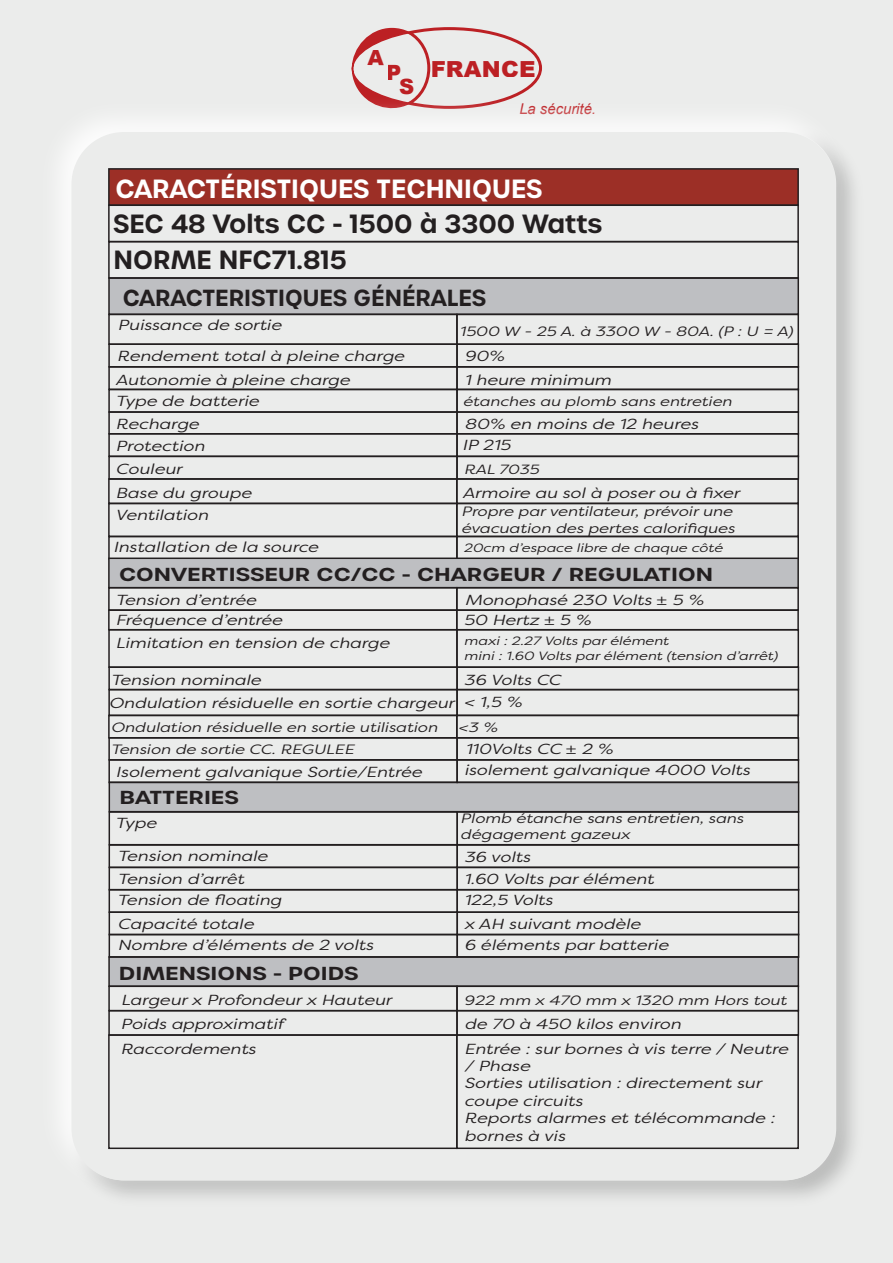
<style>
.page{position:relative;width:893px;height:1263px;background:#ebeceb}
.page>*{position:absolute;margin:0;border:0;box-sizing:border-box;transform-origin:0 0}
.t1{font:600 25.5px "Urbane";color:#231f20}
.t2{font:600 25.5px "Urbane";color:#fff}
.t3{font:600 22.5px "Urbane";color:#231f20}
.t4{font:900 22.2px "Arial";letter-spacing:.01em;color:#bc2024}
.t5{font:900 21px "Arial";color:#bc2024}
.t6{font:600 18.15px "Urbane";color:#231f20;scale:1.24 1}
.t7{font:italic 14.85px "Arial";color:#bc2024}
.t8{font:italic 14.55px/17.4px "Filson Pro";color:#231f20;scale:1.24 1}
.t9{font:italic 13.5px/16.2px "Filson Pro";color:#231f20;scale:1.24 1}
.t10{font:italic 13.35px "Filson Pro";color:#231f20;scale:1.24 1}
.t11{font:italic 12px/14.4px "Filson Pro";color:#231f20;scale:1.24 1}
.s1{font-family:"Myriad Pro";font-style:normal}
</style>
<div class="page">
<img style="left:62px;top:123px;width:793px;height:1075px">
<div style="left:71px;top:132px;width:764px;height:1048px;background:#ebeceb;border-radius:52px"></div>
<div style="left:108px;top:168px;width:691px;height:38px;background:#9c2f26;border:2px solid #231f20"></div>
<div style="left:108px;top:204px;width:691px;height:38px;border:2px solid #231f20"></div>
<div style="left:108px;top:277px;width:691px;height:38px;background:#bebfc2"></div>
<div style="left:108px;top:314px;width:350px;height:31px;border:2px solid #231f20"></div>
<div style="left:108px;top:343px;width:350px;height:25px;border:2px solid #231f20"></div>
<div style="left:108px;top:366px;width:350px;height:24px;border:2px solid #231f20"></div>
<div style="left:108px;top:389px;width:350px;height:24px;border:2px solid #231f20"></div>
<div style="left:108px;top:411px;width:350px;height:23px;border:2px solid #231f20"></div>
<div style="left:108px;top:433px;width:350px;height:24px;border:2px solid #231f20"></div>
<div style="left:108px;top:456px;width:350px;height:24px;border:2px solid #231f20"></div>
<div style="left:108px;top:478px;width:350px;height:26px;border:2px solid #231f20"></div>
<div style="left:108px;top:536px;width:350px;height:24px;border:2px solid #231f20"></div>
<div style="left:456px;top:314px;width:343px;height:31px;border:2px solid #231f20"></div>
<div style="left:456px;top:343px;width:343px;height:25px;border:2px solid #231f20"></div>
<div style="left:456px;top:366px;width:343px;height:24px;border:2px solid #231f20"></div>
<div style="left:456px;top:389px;width:343px;height:24px;border:2px solid #231f20"></div>
<div style="left:456px;top:411px;width:343px;height:23px;border:2px solid #231f20"></div>
<div style="left:456px;top:433px;width:343px;height:24px;border:2px solid #231f20"></div>
<div style="left:456px;top:456px;width:343px;height:24px;border:2px solid #231f20"></div>
<div style="left:456px;top:478px;width:343px;height:26px;border:2px solid #231f20"></div>
<div style="left:456px;top:536px;width:343px;height:24px;border:2px solid #231f20"></div>
<div style="left:108px;top:557px;width:691px;height:31px;background:#bebfc2;border:2px solid #231f20"></div>
<div style="left:456px;top:587px;width:343px;height:24px;border:2px solid #231f20"></div>
<div style="left:456px;top:609px;width:343px;height:21px;border:2px solid #231f20"></div>
<div style="left:108px;top:587px;width:350px;height:24px;border:2px solid #231f20"></div>
<div style="left:108px;top:609px;width:350px;height:21px;border:2px solid #231f20"></div>
<div style="left:109px;top:781px;width:690px;height:31px;background:#bebfc2"></div>
<div style="left:108px;top:956px;width:691px;height:31px;background:#bebfc2"></div>
<div style="left:108px;top:985px;width:350px;height:26px;border:2px solid #231f20"></div>
<div style="left:456px;top:985px;width:343px;height:26px;border:2px solid #231f20"></div>
<div style="left:108px;top:1010px;width:350px;height:26px;border:2px solid #231f20"></div>
<div style="left:456px;top:1010px;width:343px;height:26px;border:2px solid #231f20"></div>
<div style="left:108px;top:629px;width:350px;height:39px;border:2px solid #231f20"></div>
<div style="left:456px;top:629px;width:343px;height:39px;border:2px solid #231f20"></div>
<div style="left:108px;top:666px;width:350px;height:24px;border:2px solid #231f20"></div>
<div style="left:108px;top:689px;width:350px;height:27px;border:2px solid #231f20"></div>
<div style="left:456px;top:666px;width:343px;height:24px;border:2px solid #231f20"></div>
<div style="left:456px;top:689px;width:343px;height:27px;border:2px solid #231f20"></div>
<div style="left:456px;top:715px;width:343px;height:23px;border:2px solid #231f20"></div>
<div style="left:108px;top:737px;width:350px;height:24px;border:2px solid #231f20"></div>
<div style="left:456px;top:737px;width:343px;height:24px;border:2px solid #231f20"></div>
<div style="left:108px;top:759px;width:350px;height:24px;border:2px solid #231f20"></div>
<div style="left:456px;top:759px;width:343px;height:24px;border:2px solid #231f20"></div>
<div style="left:109px;top:844px;width:349px;height:24px;border:2px solid #231f20"></div>
<div style="left:109px;top:811px;width:349px;height:34px;border:2px solid #231f20"></div>
<div style="left:456px;top:811px;width:343px;height:34px;border:2px solid #231f20"></div>
<div style="left:456px;top:844px;width:343px;height:24px;border:2px solid #231f20"></div>
<div style="left:109px;top:867px;width:349px;height:23px;border:2px solid #231f20"></div>
<div style="left:456px;top:867px;width:343px;height:23px;border:2px solid #231f20"></div>
<div style="left:109px;top:889px;width:349px;height:24px;border:2px solid #231f20"></div>
<div style="left:456px;top:889px;width:343px;height:24px;border:2px solid #231f20"></div>
<div style="left:109px;top:911px;width:349px;height:24px;border:2px solid #231f20"></div>
<div style="left:456px;top:911px;width:343px;height:24px;border:2px solid #231f20"></div>
<div style="left:109px;top:934px;width:349px;height:24px;border:2px solid #231f20"></div>
<div style="left:456px;top:934px;width:343px;height:24px;border:2px solid #231f20"></div>
<div style="left:108px;top:241px;width:691px;height:38px;border:2px solid #231f20"></div>
<div style="left:108px;top:1034px;width:350px;height:115px;border:2px solid #231f20"></div>
<div style="left:456px;top:1034px;width:343px;height:115px;border:2px solid #231f20"></div>
<svg style="left:351px;top:27px;width:191px;height:82px"></svg>
<h3 class="t5" style="left:387px;top:57px;width:17px">P</h3>
<h3 class="t5" style="left:399px;top:71px;width:17px">S</h3>
<h3 class="t4" style="left:430px;top:53px;width:107px">FRANCE</h3>
<p class="t7" style="left:519px;top:99px;width:78px">La sécurité.</p>
<h1 class="t2" style="left:115px;top:171px;width:429px">CARACTÉRISTIQUES TECHNIQUES</h1>
<h1 class="t1" style="left:113px;top:206px;width:491px">SEC 48 Volts CC - 1500 à 3300 Watts</h1>
<h1 class="t1" style="left:114px;top:243px;width:235px">NORME NFC71.815</h1>
<h2 class="t3" style="left:123px;top:283px;width:365px">CARACTERISTIQUES GÉNÉRALES</h2>
<p class="t8" style="left:117px;top:310px;width:233px;line-height:30.2px">Puissance de sortie<br>Rendement total à pleine charge</p>
<p class="t8" style="left:116px;top:368px;width:190px;line-height:22.4px">Autonomie à pleine charge<br>Type de batterie<br>Recharge<br>Protection<br>Couleur</p>
<p class="t8" style="left:113px;top:499px;width:167px;line-height:31.8px">Ventilation<br>Installation de la source</p>
<p class="t9" style="left:460px;top:322px;width:270px">1500 W - 25 A. à 3300 W - 80A. (P : U = A)</p>
<p class="t8" style="left:464px;top:344px;width:120px;line-height:23.7px">90%<br>1 heure minimum</p>
<p class="t10" style="left:463px;top:393px;width:218px">étanches au plomb sans entretien</p>
<p class="t8" style="left:462px;top:413px;width:192px;line-height:21.1px">80% en moins de 12 heures<br>IP 215</p>
<p class="t10" style="left:464px;top:461px;width:62px">RAL 7035</p>
<p class="t9" style="left:461px;top:503px;width:222px">Propre par ventilateur, prévoir une évacuation des pertes calorifiques</p>
<p class="t11" style="left:463px;top:540px;width:210px">20cm d’espace libre de chaque côté</p>
<p class="t8" style="left:462px;top:484px;width:225px">Armoire au sol à poser ou à fixer</p>
<p class="t8" style="left:116px;top:484px;width:111px">Base du groupe</p>
<p class="t6" style="left:119px;top:562px;width:480px">CONVERTISSEUR CC/CC - CHARGEUR / REGULATION</p>
<p class="t8" style="left:115px;top:589px;width:136px;line-height:20px">Tension d’entrée<br>Fréquence d’entrée</p>
<p class="t8" style="left:115px;top:634px;width:223px">Limitation en tension de charge</p>
<p class="t8" style="left:464px;top:589px;width:195px;line-height:19.8px">Monophasé 230 Volts <span class="s1">±</span> 5 %<br>50 Hertz <span class="s1">±</span> 5 %</p>
<p class="t11" style="left:464px;top:633px;width:254px">maxi : 2.27 Volts par élément<br>mini : 1.60 Volts par élément (tension d’arrêt)</p>
<p class="t8" style="left:464px;top:669px;width:79px;line-height:21.9px">36 Volts CC &lt; 1,5 %</p>
<p class="t9" style="left:458px;top:719px;width:33px">&lt;3 %</p>
<p class="t8" style="left:464px;top:738px;width:232px;line-height:21.1px">110Volts CC <span class="s1">±</span> 2 %<br>isolement galvanique 4000 Volts</p>
<p class="t8" style="left:109px;top:669px;width:280px;line-height:22.5px">Tension nominale<br>Ondulation résiduelle en sortie chargeur</p>
<p class="t9" style="left:111px;top:741px;width:198px">Tension de sortie CC. REGULEE</p>
<p class="t8" style="left:116px;top:763px;width:248px">Isolement galvanique Sortie/Entrée</p>
<p class="t9" style="left:111px;top:719px;width:265px">Ondulation résiduelle en sortie utilisation</p>
<p class="t6" style="left:120px;top:785px;width:98px">BATTERIES</p>
<p class="t8" style="left:115px;top:814px;width:35px">Type</p>
<p class="t8" style="left:118px;top:847px;width:122px">Tension nominale</p>
<p class="t9" style="left:460px;top:810px;width:230px">Plomb étanche sans entretien, sans dégagement gazeux</p>
<p class="t8" style="left:464px;top:847px;width:55px">36 volts</p>
<p class="t8" style="left:118px;top:870px;width:103px">Tension d’arrêt</p>
<p class="t8" style="left:464px;top:870px;width:154px">1.60 Volts par élément</p>
<p class="t8" style="left:117px;top:891px;width:134px">Tension de floating</p>
<p class="t8" style="left:464px;top:891px;width:73px">122,5 Volts</p>
<p class="t8" style="left:118px;top:914px;width:111px">Capacité totale</p>
<p class="t8" style="left:464px;top:915px;width:144px">x AH suivant modèle</p>
<p class="t8" style="left:117px;top:936px;width:208px">Nombre d’éléments de 2 volts</p>
<p class="t8" style="left:464px;top:936px;width:166px">6 éléments par batterie</p>
<p class="t6" style="left:119px;top:961px;width:195px">DIMENSIONS - POIDS</p>
<p class="t8" style="left:121px;top:987px;width:220px;line-height:24.3px">Largeur x Profondeur x Hauteur<br>Poids approximatif</p>
<p class="t9" style="left:464px;top:991px;width:262px">922 mm x 470 mm x 1320 mm Hors tout</p>
<p class="t8" style="left:464px;top:1015px;width:176px">de 70 à 450 kilos environ</p>
<p class="t8" style="left:120px;top:1039px;width:111px">Raccordements</p>
<p class="t8" style="left:464px;top:1039px;width:263px">Entrée : sur bornes à vis terre / Neutre / Phase<br>Sorties utilisation : directement sur coupe circuits<br>Reports alarmes et télécommande : bornes à vis</p>
</div>
